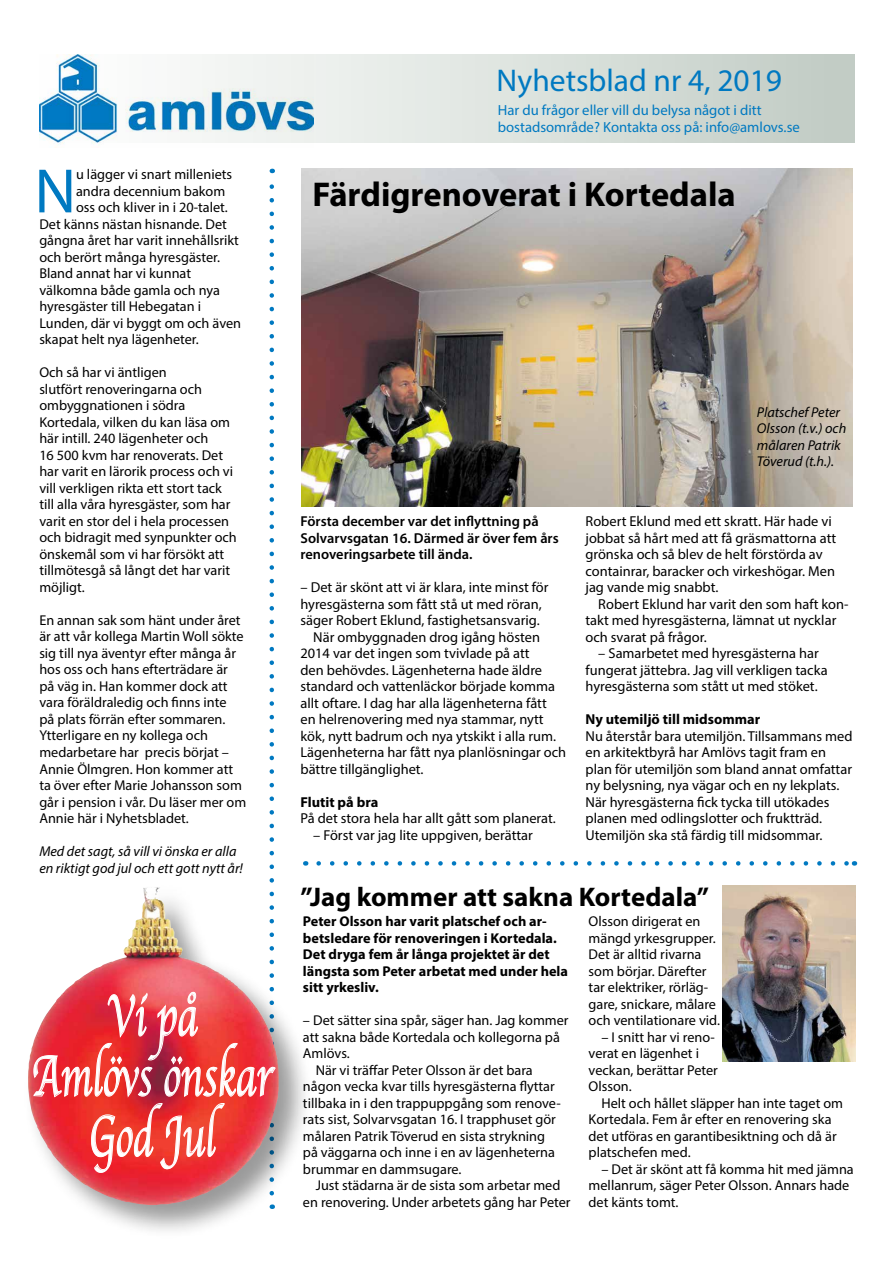
<style>
.page{position:relative;width:893px;height:1263px;background:#fff}
.page>*{position:absolute;margin:0;border:0;box-sizing:border-box;transform-origin:0 0}
.t1{font:63.15px "Myriad Pro";color:#0079c1}
.t2{font:60.15px/60.2px "Apple Chancery";color:#fff;text-align:center;scale:.67 1}
.t3{font:700 34.5px "Myriad Pro";color:#000}
.t4{font:31.5px "Myriad Pro";color:#0079c1}
.t5{font:700 27px "Myriad Pro";color:#000}
.t6{font:14.7px/16.5px "Myriad Pro";color:#0079c1}
.t7{font:14.4px/16.5px "Myriad Pro";color:#000}
.t8{font:600 14.4px/16.5px "Myriad Pro";color:#000}
.t9{font:700 14.4px "Myriad Pro";color:#000}
.t10{font:14.25px/16.5px "Myriad Pro";color:#000}
.t11{font:700 14.25px/16.5px "Myriad Pro";color:#000}
.t12{font:italic 14.25px/16.5px "Myriad Pro";color:#000}
</style>
<div class="page">
<svg style="left:313px;top:54px;width:542px;height:88px;background:#d7ded9"></svg>
<img style="left:39px;top:54px;width:274px;height:94px">
<svg style="left:319px;top:861px;width:528px;height:5px"></svg>
<div style="left:24px;top:882px;width:289px;height:357px;background:#000;opacity:.4"></div>
<img style="left:28px;top:887px;width:251px;height:319px">
<svg style="left:33px;top:169px;width:243px;height:1024px"></svg>
<img style="left:301px;top:169px;width:552px;height:337px">
<img style="left:722px;top:885px;width:133px;height:176px">
<h1 class="t1" style="left:35px;top:152px;width:43px">N</h1>
<p class="t10" style="left:76px;top:166px;width:158px">u lägger vi snart milleniets</p>
<p class="t10" style="left:76px;top:183px;width:151px">andra decennium bakom</p>
<p class="t10" style="left:76px;top:199px;width:153px">oss och kliver in i 20-talet.</p>
<p class="t10" style="left:39px;top:216px;width:189px">Det känns nästan hisnande. Det</p>
<p class="t10" style="left:39px;top:232px;width:201px">gångna året har varit innehållsrikt</p>
<p class="t10" style="left:39px;top:249px;width:182px">och berört många hyresgäster.</p>
<p class="t10" style="left:39px;top:265px;width:153px">Bland annat har vi kunnat</p>
<p class="t10" style="left:39px;top:282px;width:182px">välkomna både gamla och nya</p>
<p class="t10" style="left:39px;top:298px;width:163px">hyresgäster till Hebegatan i</p>
<p class="t10" style="left:39px;top:315px;width:203px">Lunden, där vi byggt om och även</p>
<p class="t10" style="left:39px;top:331px;width:161px">skapat helt nya lägenheter.</p>
<p class="t10" style="left:39px;top:364px;width:199px">Och så har vi äntligen<br>slutfört renoveringarna och ombyggnationen i södra<br>Kortedala, vilken du kan läsa om här intill. 240 lägenheter och<br>16 500 kvm har renoverats. Det har varit en lärorik process och vi vill verkligen rikta ett stort tack till alla våra hyresgäster, som har varit en stor del i hela processen och bidragit med synpunkter och önskemål som vi har försökt att tillmötesgå så långt det har varit möjligt.</p>
<p class="t10" style="left:39px;top:612px;width:208px">En annan sak som hänt under året är att vår kollega Martin Woll sökte sig till nya äventyr efter många år hos oss och hans efterträdare är på väg in. Han kommer dock att vara föräldraledig och finns inte<br>på plats förrän efter sommaren.<br>Ytterligare en ny kollega och medarbetare har precis börjat –<br>Annie Ölmgren. Hon kommer att ta över efter Marie Johansson som går i pension i vår. Du läser mer om<br>Annie här i Nyhetsbladet.</p>
<p class="t12" style="left:39px;top:843px;width:205px">Med det sagt, så vill vi önska er alla en riktigt god jul och ett gott nytt år!</p>
<h2 class="t2" style="left:32px;top:985px;width:361px">Vi på<br>Amlövs önskar<br>God Jul</h2>
<h3 class="t4" style="left:497px;top:61px;width:287px">Nyhetsblad nr 4, 2019</h3>
<p class="t6" style="left:498px;top:102px;width:303px">Har du frågor eller vill du belysa något i ditt bostadsområde? Kontakta oss på: info@amlovs.se</p>
<h3 class="t3" style="left:313px;top:172px;width:425px">Färdigrenoverat i Kortedala</h3>
<p class="t12" style="left:757px;top:404px;width:91px">Platschef Peter<br>Olsson (t.v.) och målaren Patrik<br>Töverud (t.h.).</p>
<p class="t8" style="left:300px;top:513px;width:260px">Första december var det inflyttning på<br>Solvarvsgatan 16. Därmed är över fem års renoveringsarbete till ända.</p>
<p class="t7" style="left:300px;top:579px;width:249px">– Det är skönt att vi är klara, inte minst för</p>
<p class="t7" style="left:300px;top:595px;width:243px">hyresgästerna som fått stå ut med röran,</p>
<p class="t7" style="left:300px;top:612px;width:241px">säger Robert Eklund, fastighetsansvarig.</p>
<p class="t7" style="left:313px;top:628px;width:228px">När ombyggnaden drog igång hösten</p>
<p class="t7" style="left:300px;top:645px;width:231px">2014 var det ingen som tvivlade på att</p>
<p class="t7" style="left:300px;top:661px;width:243px">den behövdes. Lägenheterna hade äldre</p>
<p class="t7" style="left:300px;top:678px;width:256px">standard och vattenläckor började komma</p>
<p class="t7" style="left:300px;top:694px;width:248px">allt oftare. I dag har alla lägenheterna fått</p>
<p class="t7" style="left:300px;top:711px;width:245px">en helrenovering med nya stammar, nytt</p>
<p class="t7" style="left:300px;top:727px;width:257px">kök, nytt badrum och nya ytskikt i alla rum.</p>
<p class="t7" style="left:300px;top:744px;width:267px">Lägenheterna har fått nya planlösningar och</p>
<p class="t7" style="left:300px;top:760px;width:125px">bättre tillgänglighet.</p>
<p class="t9" style="left:300px;top:792px;width:79px">Flutit på bra</p>
<p class="t7" style="left:300px;top:810px;width:257px">På det stora hela har allt gått som planerat.</p>
<p class="t7" style="left:313px;top:826px;width:221px">– Först var jag lite uppgiven, berättar</p>
<p class="t7" style="left:585px;top:513px;width:252px">Robert Eklund med ett skratt. Här hade vi jobbat så hårt med att få gräsmattorna att grönska och så blev de helt förstörda av containrar, baracker och virkeshögar. Men jag vande mig snabbt.</p>
<p class="t7" style="left:585px;top:595px;width:265px;text-indent:13px">Robert Eklund har varit den som haft kon&shy;takt med hyresgästerna, lämnat ut nycklar och svarat på frågor.</p>
<p class="t7" style="left:585px;top:645px;width:244px;text-indent:13px">– Samarbetet med hyresgästerna har fungerat jättebra. Jag vill verkligen tacka hyresgästerna som stått ut med stöket.</p>
<p class="t9" style="left:585px;top:710px;width:176px">Ny utemiljö till midsommar</p>
<p class="t7" style="left:585px;top:727px;width:269px">Nu återstår bara utemiljön. Tillsammans med en arkitektbyrå har Amlövs tagit fram en plan för utemiljön som bland annat omfattar ny belysning, nya vägar och en ny lekplats.<br>När hyresgästerna fick tycka till utökades planen med odlingslotter och fruktträd.<br>Utemiljön ska stå färdig till midsommar.</p>
<h3 class="t5" style="left:300px;top:879px;width:410px">”Jag kommer att sakna Kortedala”</h3>
<p class="t11" style="left:303px;top:913px;width:267px">Peter Olsson har varit platschef och ar&shy;betsledare för renoveringen i Kortedala.<br>Det dryga fem år långa projektet är det längsta som Peter arbetat med under hela sitt yrkesliv.</p>
<p class="t10" style="left:303px;top:1012px;width:267px">– Det sätter sina spår, säger han. Jag kommer</p>
<p class="t10" style="left:303px;top:1028px;width:258px">att sakna både Kortedala och kollegorna på</p>
<p class="t10" style="left:303px;top:1045px;width:48px">Amlövs.</p>
<p class="t10" style="left:316px;top:1061px;width:219px">När vi träffar Peter Olsson är det bara</p>
<p class="t10" style="left:303px;top:1078px;width:253px">någon vecka kvar tills hyresgästerna flyttar</p>
<p class="t10" style="left:303px;top:1094px;width:259px">tillbaka in i den trappuppgång som renove-</p>
<p class="t10" style="left:303px;top:1111px;width:254px">rats sist, Solvarvsgatan 16. I trapphuset gör</p>
<p class="t10" style="left:303px;top:1127px;width:244px">målaren Patrik Töverud en sista strykning</p>
<p class="t10" style="left:303px;top:1144px;width:254px">på väggarna och inne i en av lägenheterna</p>
<p class="t10" style="left:303px;top:1160px;width:160px">brummar en dammsugare.</p>
<p class="t10" style="left:316px;top:1177px;width:246px">Just städarna är de sista som arbetar med</p>
<p class="t10" style="left:303px;top:1193px;width:269px">en renovering. Under arbetets gång har Peter</p>
<p class="t10" style="left:589px;top:913px;width:133px">Olsson dirigerat en mängd yrkesgrupper.<br>Det är alltid rivarna som börjar. Därefter tar elektriker, rörläg&shy;gare, snickare, målare och ventilationare vid.</p>
<p class="t10" style="left:589px;top:1028px;width:131px;text-indent:13px">– I snitt har vi reno&shy;verat en lägenhet i veckan, berättar Peter<br>Olsson.</p>
<p class="t10" style="left:589px;top:1094px;width:256px;text-indent:13px">Helt och hållet släpper han inte taget om Kortedala. Fem år efter en renovering ska det utföras en garantibesiktning och då är platschefen med.</p>
<p class="t10" style="left:589px;top:1160px;width:267px;text-indent:13px">– Det är skönt att få komma hit med jämna mellanrum, säger Peter Olsson. Annars hade det känts tomt.</p>
</div>
